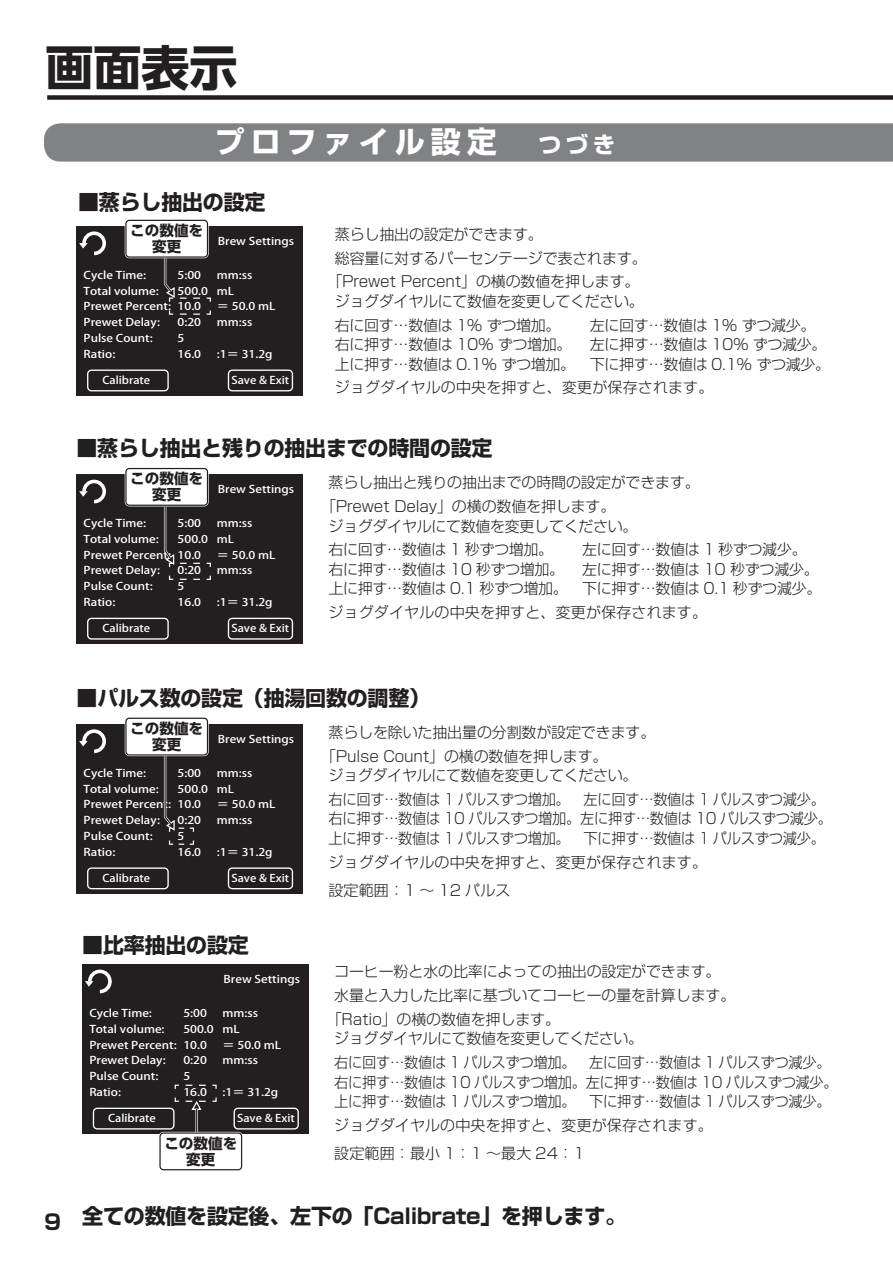
<style>
.page{position:relative;width:893px;height:1263px;background:#fff}
.page>*{position:absolute;margin:0;border:0;box-sizing:border-box;transform-origin:0 0}
.t1{font:700 48px "UD Shin Go Pro";color:#231f20}
.t2{font:700 30px "Shin Go Pro";letter-spacing:.2em;color:#fff}
.t3{font:700 21px "Shin Go Pro";letter-spacing:-.01em;color:#231f20}
.t4{font:300 15px/23.7px "Shin Go Pro";letter-spacing:-.02em;color:#231f20}
.t5{font:300 15px/19.5px "Shin Go Pro";letter-spacing:-.02em;color:#231f20;scale:.95 1}
.t6{font:300 15px/28.2px "Shin Go Pro";letter-spacing:.01em;color:#231f20}
.t7{font:14.55px/15.8px "UD Shin Go Pro Bold 90 pv RKSJ H";color:#231f20;text-align:center}
.t8{font:10.65px/15.8px "Koz Go Pro Medium 90 pv RKSJ H";color:#fff;scale:1.15 1}
.t9{font:10.65px "Koz Go Pro Medium 90 pv RKSJ H";color:#fff;scale:1.1 1}
.s1{font-size:22.5px}
</style>
<div class="page">
<div style="left:47px;top:95px;width:846px;height:5px;background:#231f20"></div>
<div style="left:44px;top:123px;width:849px;height:39px;background:#808285"></div>
<div style="left:82px;top:964px;width:227px;height:170px;background:#231f20"></div>
<svg style="left:85px;top:969px;width:27px;height:25px"></svg>
<div style="left:234px;top:1108px;width:65px;height:21px;border:1px solid #fff;border-radius:4px"></div>
<div style="left:93px;top:1108px;width:82px;height:21px;border:1px solid #fff;border-radius:4px"></div>
<div style="left:159px;top:1132px;width:84px;height:39px;border:2px solid #fff;border-radius:3px"></div>
<div style="left:159px;top:1132px;width:83px;height:38px;border:1px solid #231f20;border-radius:3px"></div>
<svg style="left:174px;top:1084px;width:43px;height:48px"></svg>
<div style="left:77px;top:474px;width:226px;height:170px;background:#231f20"></div>
<svg style="left:79px;top:479px;width:27px;height:25px"></svg>
<div style="left:228px;top:618px;width:65px;height:22px;border:1px solid #fff;border-radius:4px"></div>
<div style="left:87px;top:618px;width:82px;height:22px;border:1px solid #fff;border-radius:4px"></div>
<div style="left:126px;top:468px;width:81px;height:37px;background:#fff;border-radius:3px"></div>
<div style="left:125px;top:467px;width:84px;height:39px;border:2px solid #fff;border-radius:3px"></div>
<div style="left:125px;top:468px;width:83px;height:38px;border:1px solid #231f20;border-radius:3px"></div>
<svg style="left:163px;top:503px;width:48px;height:77px"></svg>
<div style="left:77px;top:724px;width:226px;height:170px;background:#231f20"></div>
<svg style="left:79px;top:729px;width:27px;height:25px"></svg>
<div style="left:228px;top:867px;width:65px;height:22px;border:1px solid #fff;border-radius:4px"></div>
<div style="left:87px;top:867px;width:82px;height:22px;border:1px solid #fff;border-radius:4px"></div>
<div style="left:126px;top:718px;width:81px;height:37px;background:#fff;border-radius:3px"></div>
<div style="left:125px;top:717px;width:84px;height:39px;border:2px solid #fff;border-radius:3px"></div>
<div style="left:125px;top:718px;width:83px;height:37px;border:1px solid #231f20;border-radius:3px"></div>
<svg style="left:163px;top:753px;width:32px;height:92px"></svg>
<div style="left:77px;top:226px;width:226px;height:170px;background:#231f20"></div>
<svg style="left:79px;top:231px;width:27px;height:25px"></svg>
<div style="left:228px;top:370px;width:65px;height:21px;border:1px solid #fff;border-radius:4px"></div>
<div style="left:87px;top:370px;width:82px;height:21px;border:1px solid #fff;border-radius:4px"></div>
<div style="left:126px;top:220px;width:81px;height:37px;background:#fff;border-radius:3px"></div>
<div style="left:125px;top:219px;width:84px;height:39px;border:2px solid #fff;border-radius:3px"></div>
<div style="left:125px;top:220px;width:83px;height:38px;border:1px solid #231f20;border-radius:3px"></div>
<svg style="left:163px;top:255px;width:48px;height:60px"></svg>
<h1 class="t1" style="left:46px;top:29px;width:194px">画面表示</h1>
<h2 class="t2" style="left:215px;top:118px;width:402px">プロファイル設定　<span class="s1">つづき</span></h2>
<h3 class="t3" style="left:78px;top:185px;width:189px">■蒸らし抽出の設定</h3>
<p class="t7" style="left:130px;top:222px;width:74px">この数値を変更</p>
<p class="t8" style="left:218px;top:234px;width:68px">Brew Settings</p>
<p class="t8" style="left:84px;top:268px;width:77px">Cycle Time:<br>Total volume:<br>Prewet Percent:<br>Prewet Delay:<br>Pulse Count:<br>Ratio:</p>
<p class="t8" style="left:178px;top:268px;width:28px">5:00<br>500.0<br>10.0<br>0:20<br>5<br>16.0</p>
<p class="t8" style="left:217px;top:268px;width:52px">mm:ss<br>mL<br>＝ 50.0 mL mm:ss</p>
<p class="t8" style="left:217px;top:347px;width:50px">:1＝ 31.2g</p>
<p class="t9" style="left:102px;top:373px;width:45px">Calibrate</p>
<p class="t9" style="left:231px;top:373px;width:54px">Save &amp; Exit</p>
<p class="t4" style="left:335px;top:221px;width:210px">蒸らし抽出の設定ができます。</p>
<p class="t4" style="left:335px;top:244px;width:313px">総容量に対するパーセンテージで表されます。</p>
<p class="t4" style="left:327px;top:268px;width:314px">「Prewet Percent」の横の数値を押します。</p>
<p class="t4" style="left:335px;top:288px;width:310px">ジョグダイヤルにて数値を変更してください。右に回す…数値は 1％ ずつ増加。</p>
<p class="t4" style="left:335px;top:313px;width:497px;line-height:19.5px;text-indent:255px">左に回す…数値は 1％ ずつ減少。右に押す…数値は 10％ ずつ増加。 左に押す…数値は 10％ ずつ減少。上に押す…数値は 0.1％ ずつ増加。 下に押す…数値は 0.1％ ずつ減少。</p>
<p class="t6" style="left:335px;top:372px;width:380px">ジョグダイヤルの中央を押すと、変更が保存されます。</p>
<h3 class="t3" style="left:77px;top:432px;width:418px">■蒸らし抽出と残りの抽出までの時間の設定</h3>
<p class="t7" style="left:130px;top:471px;width:74px">この数値を変更</p>
<p class="t8" style="left:218px;top:482px;width:68px">Brew Settings</p>
<p class="t8" style="left:84px;top:516px;width:77px">Cycle Time:<br>Total volume:<br>Prewet Percent:<br>Prewet Delay:<br>Pulse Count:<br>Ratio:</p>
<p class="t8" style="left:178px;top:516px;width:28px">5:00<br>500.0<br>10.0<br>0:20<br>5<br>16.0</p>
<p class="t8" style="left:217px;top:516px;width:52px">mm:ss<br>mL<br>＝ 50.0 mL mm:ss</p>
<p class="t8" style="left:217px;top:595px;width:50px">:1＝ 31.2g</p>
<p class="t9" style="left:102px;top:622px;width:45px">Calibrate</p>
<p class="t9" style="left:231px;top:622px;width:54px">Save &amp; Exit</p>
<p class="t4" style="left:321px;top:469px;width:380px;text-indent:8px">蒸らし抽出と残りの抽出までの時間の設定ができます。「Prewet Delay」の横の数値を押します。</p>
<p class="t4" style="left:328px;top:512px;width:310px">ジョグダイヤルにて数値を変更してください。右に回す…数値は 1 秒ずつ増加。</p>
<p class="t4" style="left:328px;top:538px;width:494px;line-height:19.5px;text-indent:253px">左に回す…数値は 1 秒ずつ減少。右に押す…数値は 10 秒ずつ増加。 左に押す…数値は 10 秒ずつ減少。上に押す…数値は 0.1 秒ずつ増加。 下に押す…数値は 0.1 秒ずつ減少。</p>
<p class="t6" style="left:328px;top:596px;width:380px">ジョグダイヤルの中央を押すと、変更が保存されます。</p>
<h3 class="t3" style="left:77px;top:681px;width:355px">■パルス数の設定（抽湯回数の調整）</h3>
<h3 class="t3" style="left:44px;top:1205px;width:19px">9</h3>
<p class="t7" style="left:130px;top:720px;width:74px">この数値を変更</p>
<p class="t8" style="left:218px;top:732px;width:68px">Brew Settings</p>
<p class="t8" style="left:84px;top:765px;width:77px">Cycle Time:<br>Total volume:<br>Prewet Percent:<br>Prewet Delay:<br>Pulse Count:<br>Ratio:</p>
<p class="t8" style="left:178px;top:765px;width:28px">5:00<br>500.0<br>10.0<br>0:20<br>5<br>16.0</p>
<p class="t8" style="left:217px;top:765px;width:52px">mm:ss<br>mL<br>＝ 50.0 mL mm:ss</p>
<p class="t8" style="left:217px;top:844px;width:50px">:1＝ 31.2g</p>
<p class="t9" style="left:102px;top:871px;width:45px">Calibrate</p>
<p class="t9" style="left:231px;top:871px;width:54px">Save &amp; Exit</p>
<h3 class="t3" style="left:82px;top:928px;width:168px">■比率抽出の設定</h3>
<p class="t8" style="left:224px;top:972px;width:68px">Brew Settings</p>
<p class="t8" style="left:89px;top:1006px;width:77px">Cycle Time:<br>Total volume:<br>Prewet Percent:<br>Prewet Delay:<br>Pulse Count:<br>Ratio:</p>
<p class="t8" style="left:183px;top:1006px;width:28px">5:00<br>500.0<br>10.0<br>0:20<br>5<br>16.0</p>
<p class="t8" style="left:223px;top:1006px;width:52px">mm:ss<br>mL<br>＝ 50.0 mL mm:ss</p>
<p class="t8" style="left:223px;top:1085px;width:50px">:1＝ 31.2g</p>
<p class="t7" style="left:164px;top:1135px;width:74px">この数値を変更</p>
<p class="t9" style="left:108px;top:1111px;width:45px">Calibrate</p>
<p class="t9" style="left:237px;top:1111px;width:54px">Save &amp; Exit</p>
<p class="t4" style="left:321px;top:718px;width:336px;text-indent:8px">蒸らしを除いた抽出量の分割数が設定できます。「Pulse Count」の横の数値を押します。</p>
<p class="t4" style="left:328px;top:762px;width:498px">ジョグダイヤルにて数値を変更してください。<br>右に回す…数値は 1 パルスずつ増加。 左に回す…数値は 1 パルスずつ減少。</p>
<p class="t5" style="left:328px;top:807px;width:532px">右に押す…数値は 10 パルスずつ増加。左に押す…数値は 10 パルスずつ減少。上に押す…数値は 1 パルスずつ増加。 下に押す…数値は 1 パルスずつ減少。</p>
<p class="t6" style="left:328px;top:846px;width:380px">ジョグダイヤルの中央を押すと、変更が保存されます。設定範囲：1 〜 12 パルス</p>
<p class="t4" style="left:334px;top:958px;width:388px">コーヒー粉と水の比率によっての抽出の設定ができます。</p>
<p class="t4" style="left:334px;top:982px;width:403px">水量と入力した比率に基づいてコーヒーの量を計算します。</p>
<p class="t4" style="left:327px;top:1005px;width:235px">「Ratio」の横の数値を押します。</p>
<p class="t4" style="left:334px;top:1025px;width:498px">ジョグダイヤルにて数値を変更してください。<br>右に回す…数値は 1 パルスずつ増加。 左に回す…数値は 1 パルスずつ減少。</p>
<p class="t5" style="left:334px;top:1070px;width:532px">右に押す…数値は 10 パルスずつ増加。左に押す…数値は 10 パルスずつ減少。上に押す…数値は 1 パルスずつ増加。 下に押す…数値は 1 パルスずつ減少。</p>
<p class="t6" style="left:334px;top:1109px;width:380px">ジョグダイヤルの中央を押すと、変更が保存されます。設定範囲：最小 1：1 〜最大 24：1</p>
<h3 class="t3" style="left:82px;top:1199px;width:545px">全ての数値を設定後、左下の「Calibrate」を押します。</h3>
</div>
